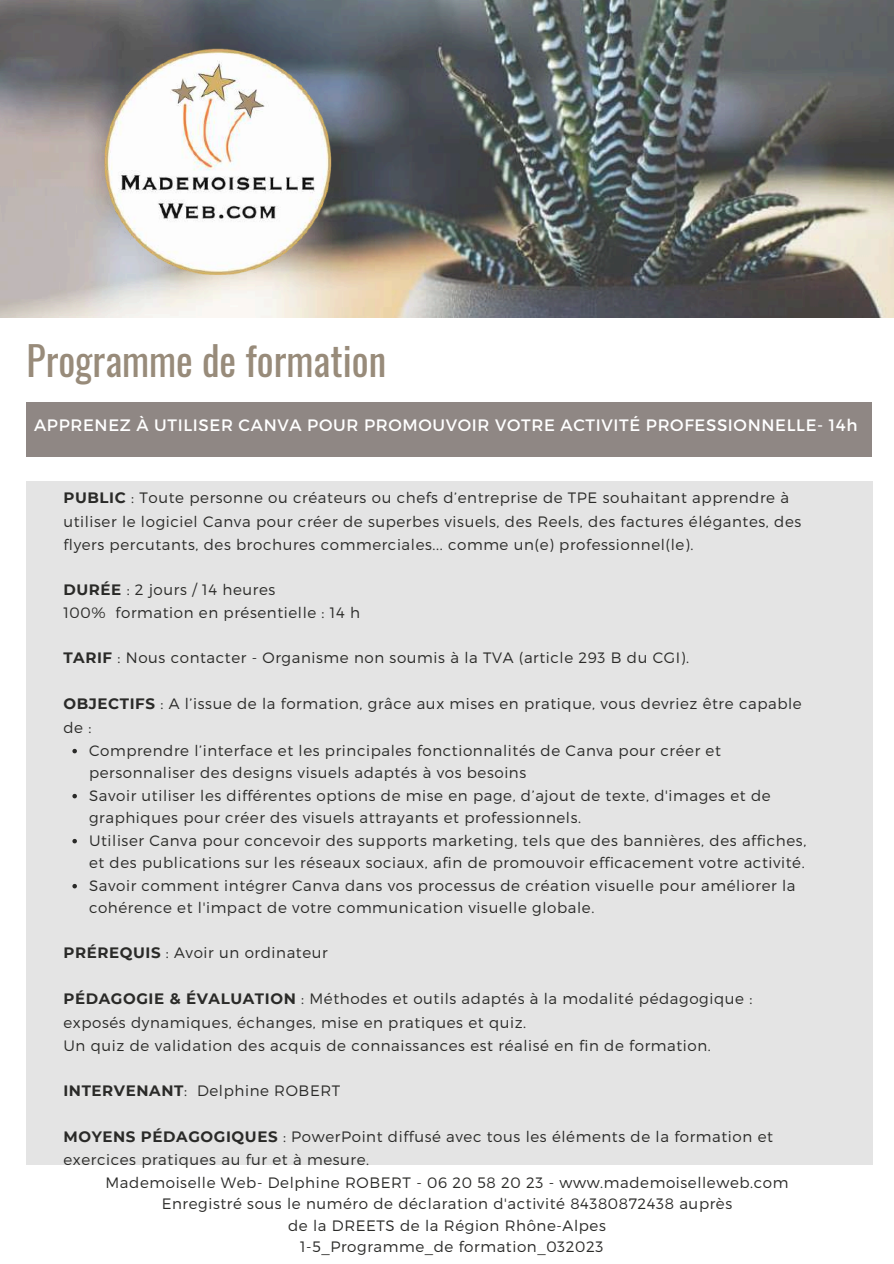
<style>
.page{position:relative;width:894px;height:1264px;background:#fff}
.page>*{position:absolute;margin:0;border:0;box-sizing:border-box;transform-origin:0 0}
.t1{font:39.75px "Oswald";color:#988b7a}
.t2{font:16.5px "Montserrat";letter-spacing:.04em;color:#fff}
.t3{font:300 15px/23.1px "Montserrat";letter-spacing:.04em;color:#2a2a28}
.s1{font-weight:700}
</style>
<div class="page">
<div style="left:27px;top:481px;width:844px;height:684px;background:#e4e4e4"></div>
<img style="left:0;top:0;width:893px;height:317px">
<img style="left:89px;top:43px;width:249px;height:236px">
<svg style="left:72px;top:748px;width:5px;height:5px"></svg>
<svg style="left:72px;top:793px;width:5px;height:5px"></svg>
<svg style="left:72px;top:838px;width:5px;height:5px"></svg>
<svg style="left:72px;top:883px;width:5px;height:5px"></svg>
<div style="left:27px;top:402px;width:844px;height:54px;background:#8f8784"></div>
<h1 class="t1" style="left:27px;top:329px;width:361px">Programme de formation</h1>
<p class="t2" style="left:34px;top:414px;width:824px">APPRENEZ À UTILISER CANVA POUR PROMOUVOIR VOTRE ACTIVITÉ PROFESSIONNELLE- 14h</p>
<p class="t3" style="left:63px;top:486px;width:739px"><span class="s1">PUBLIC</span> : Toute personne ou créateurs ou chefs d’entreprise de TPE souhaitant apprendre à utiliser le logiciel Canva pour créer de superbes visuels, des Reels, des factures élégantes, des flyers percutants, des brochures commerciales... comme un(e) professionnel(le).</p>
<p class="t3" style="left:63px;top:576px;width:298px;line-height:23.7px"><span class="s1">DURÉE</span> : 2 jours / 14 heures<br>100% formation en présentielle : 14 h</p>
<p class="t3" style="left:63px;top:645px;width:627px"><span class="s1">TARIF</span> : Nous contacter - Organisme non soumis à la TVA (article 293 B du CGI).</p>
<p class="t3" style="left:63px;top:691px;width:739px"><span class="s1">OBJECTIFS</span> : A l’issue de la formation, grâce aux mises en pratique, vous devriez être capable</p>
<p class="t3" style="left:63px;top:715px;width:29px">de :</p>
<p class="t3" style="left:89px;top:738px;width:633px">Comprendre l’interface et les principales fonctionnalités de Canva pour créer et</p>
<p class="t3" style="left:89px;top:760px;width:438px">personnaliser des designs visuels adaptés à vos besoins</p>
<p class="t3" style="left:89px;top:783px;width:683px">Savoir utiliser les différentes options de mise en page, d’ajout de texte, d'images et de</p>
<p class="t3" style="left:89px;top:805px;width:493px">graphiques pour créer des visuels attrayants et professionnels.</p>
<p class="t3" style="left:89px;top:828px;width:718px">Utiliser Canva pour concevoir des supports marketing, tels que des bannières, des affiches,</p>
<p class="t3" style="left:89px;top:850px;width:717px">et des publications sur les réseaux sociaux, afin de promouvoir efficacement votre activité.</p>
<p class="t3" style="left:89px;top:873px;width:707px">Savoir comment intégrer Canva dans vos processus de création visuelle pour améliorer la</p>
<p class="t3" style="left:89px;top:895px;width:506px">cohérence et l'impact de votre communication visuelle globale.</p>
<p class="t3" style="left:63px;top:940px;width:266px"><span class="s1">PRÉREQUIS</span> : Avoir un ordinateur</p>
<p class="t3" style="left:63px;top:986px;width:690px"><span class="s1">PÉDAGOGIE &amp; ÉVALUATION</span> : Méthodes et outils adaptés à la modalité pédagogique : exposés dynamiques, échanges, mise en pratiques et quiz.<br>Un quiz de validation des acquis de connaissances est réalisé en fin de formation.</p>
<p class="t3" style="left:63px;top:1077px;width:278px"><span class="s1">INTERVENANT</span>: Delphine ROBERT</p>
<p class="t3" style="left:63px;top:1123px;width:710px;line-height:23.7px"><span class="s1">MOYENS PÉDAGOGIQUES</span> : PowerPoint diffusé avec tous les éléments de la formation et exercices pratiques au fur et à mesure.</p>
<p class="t3" style="left:105px;top:1170px;width:684px">Mademoiselle Web- Delphine ROBERT - 06 20 58 20 23 - www.mademoiselleweb.com</p>
<p class="t3" style="left:162px;top:1191px;width:572px">Enregistré sous le numéro de déclaration d'activité 84380872438 auprès</p>
<p class="t3" style="left:288px;top:1212px;width:319px">de la DREETS de la Région Rhône-Alpes</p>
<p class="t3" style="left:300px;top:1234px;width:304px">1-5_Programme_de formation_032023</p>
</div>
